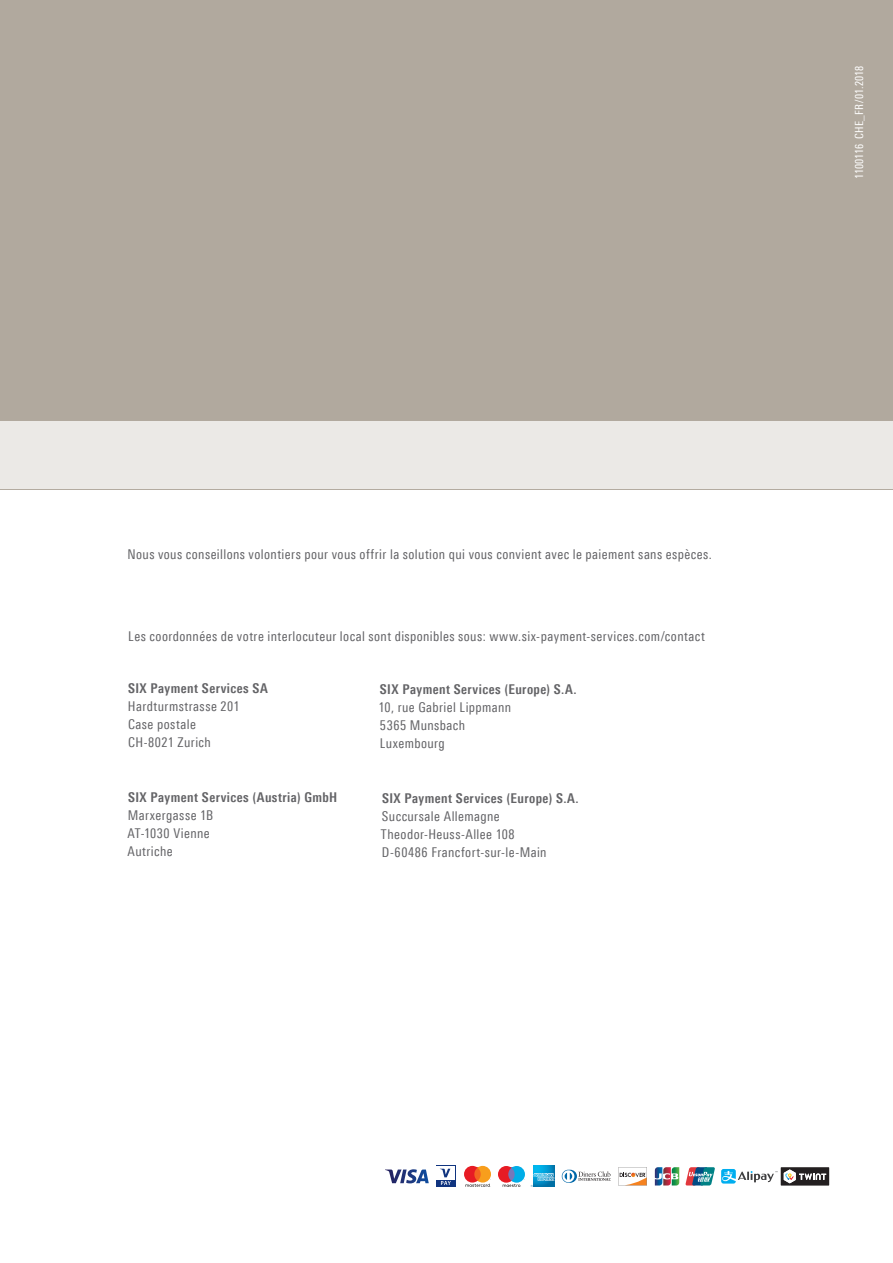
<style>
.page{position:relative;width:893px;height:1263px;background:#fff}
.page>*{position:absolute;margin:0;border:0;box-sizing:border-box;transform-origin:0 0}
.t1{font:13.5px/18px "Linotype Univers 420 Cn";letter-spacing:.03em;color:#636366}
.t2{font:700 13.5px "Linotype Univers 620 Cn";letter-spacing:.035em;color:#636366}
.t3{font:11.25px "Linotype Univers 420 Cn";letter-spacing:.005em;color:#fff}
</style>
<div class="page">
<div style="left:0;top:0;width:893px;height:489px;background:#b1a99e"></div>
<div style="left:0;top:421px;width:893px;height:68px;background:#ebe9e6"></div>
<img style="left:533px;top:1166px;width:21px;height:7px">
<svg style="left:531px;top:1173px;width:24px;height:14px"></svg>
<svg style="left:655px;top:1167px;width:24px;height:18px"></svg>
<svg style="left:385px;top:1169px;width:44px;height:14px"></svg>
<svg style="left:562px;top:1170px;width:49px;height:13px"></svg>
<svg style="left:685px;top:1167px;width:30px;height:18px"></svg>
<div style="left:436px;top:1166px;width:19px;height:21px;background:#10347f"></div>
<div style="left:436px;top:1166px;width:19px;height:13px;background:#fff"></div>
<svg style="left:440px;top:1169px;width:11px;height:16px"></svg>
<svg style="left:464px;top:1166px;width:27px;height:21px"></svg>
<svg style="left:498px;top:1166px;width:27px;height:21px"></svg>
<svg style="left:721px;top:1167px;width:108px;height:18px"></svg>
<svg style="left:618px;top:1167px;width:29px;height:18px"></svg>
<p class="t3" style="left:853px;top:179px;width:114px;rotate:-90deg">1100116 CHE_FR/01.2018</p>
<p class="t1" style="left:128px;top:545px;width:586px">Nous vous conseillons volontiers pour vous offrir la solution qui vous convient avec le paiement sans espèces.</p>
<p class="t1" style="left:128px;top:627px;width:578px">Les coordonnées de votre interlocuteur local sont disponibles sous: www.six-payment-services.com/contact</p>
<p class="t2" style="left:128px;top:680px;width:141px">SIX Payment Services SA</p>
<p class="t1" style="left:128px;top:697px;width:113px">Hardturmstrasse 201<br>Case postale<br>CH-8021 Zurich</p>
<p class="t2" style="left:128px;top:789px;width:211px">SIX Payment Services (Austria) GmbH</p>
<p class="t1" style="left:127px;top:806px;width:87px">Marxergasse 1B<br>AT-1030 Vienne<br>Autriche</p>
<p class="t2" style="left:380px;top:681px;width:198px">SIX Payment Services (Europe) S.A.</p>
<p class="t1" style="left:378px;top:698px;width:134px">10, rue Gabriel Lippmann<br>5365 Munsbach<br>Luxembourg</p>
<p class="t2" style="left:382px;top:790px;width:198px">SIX Payment Services (Europe) S.A.</p>
<p class="t1" style="left:381px;top:807px;width:167px">Succursale Allemagne<br>Theodor-Heuss-Allee 108<br>D-60486 Francfort-sur-le-Main</p>
</div>
